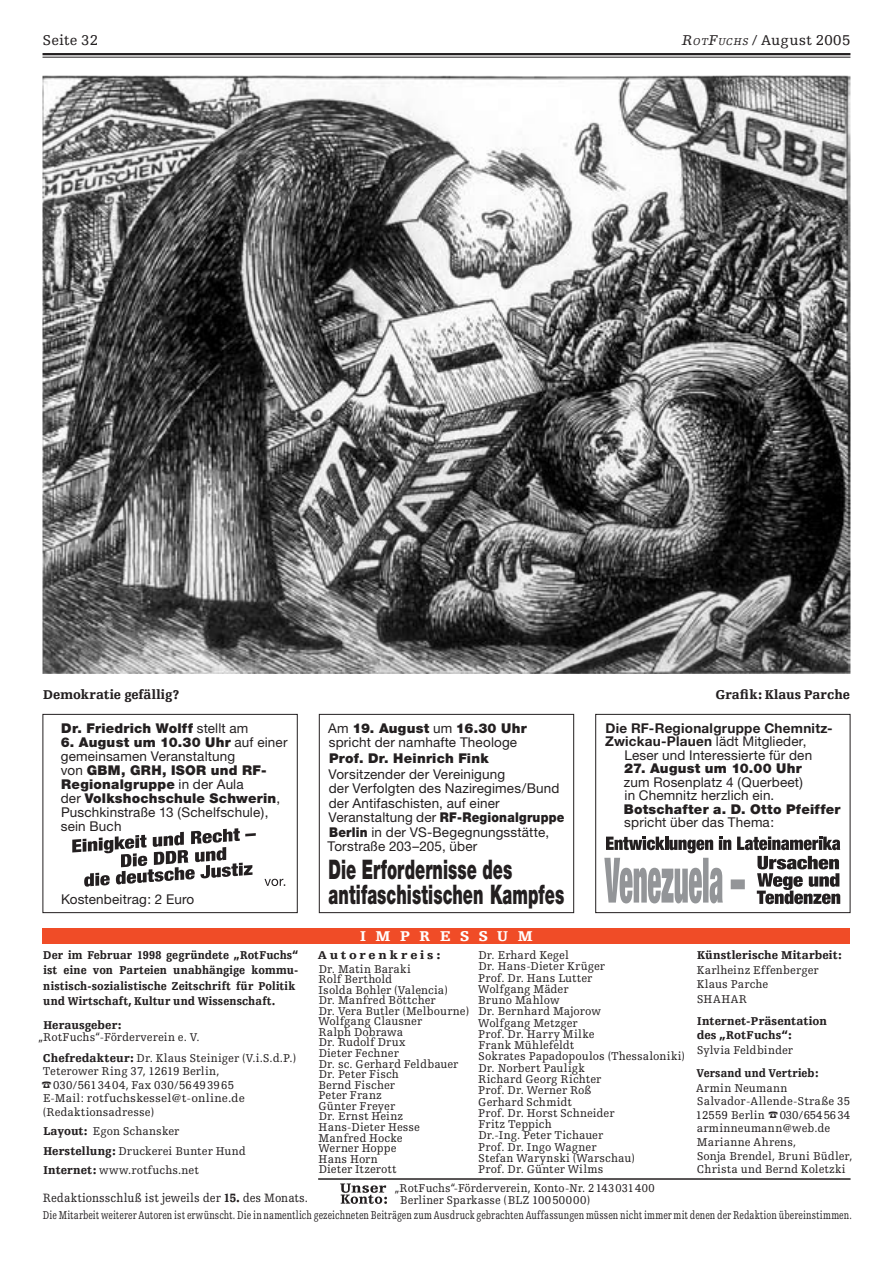
<style>
.page{position:relative;width:893px;height:1263px;background:#fff}
.page>*{position:absolute;margin:0;border:0;box-sizing:border-box;transform-origin:0 0}
.t1{font:900 27px/24.9px "Helvetica Neue";letter-spacing:.005em;color:#231f20;scale:.6 1}
.t2{font:15px "Egyptienne F";letter-spacing:.01em;color:#231f20}
.t3{font:900 15px "Egyptienne F";letter-spacing:.63em;color:#fff}
.t4{font:13.5px/14px "Helvetica Neue";letter-spacing:.01em;color:#231f20}
.t5{font:900 13.5px "Helvetica Neue";letter-spacing:.015em;color:#231f20}
.t6{font:900 13.5px "Egyptienne F";letter-spacing:.005em;color:#231f20;scale:.95 1}
.t7{font:700 13.5px "Helvetica Neue";letter-spacing:.02em;color:#231f20}
.t8{font:12.75px "Egyptienne F";letter-spacing:.005em;color:#231f20;scale:.9 1}
.t9{font:12px/10.5px "Egyptienne F";letter-spacing:.01em;color:#231f20;scale:.95 1}
.t10{font:12px "Egyptienne F";letter-spacing:.01em;color:#231f20;scale:.74 1}
.t11{font:900 12px/15.3px "Egyptienne F";letter-spacing:.01em;color:#231f20;scale:.9 1}
.t12{font:12px/12px "Egyptienne F";letter-spacing:.01em;color:#231f20;scale:.93 1}
.t13{font:900 12px/13.6px "Egyptienne F";letter-spacing:.01em;color:#231f20;scale:.95 1}
.t14{font:900 12px "Egyptienne F";letter-spacing:.01em;color:#231f20;scale:.89 1}
.t15{font:900 12px "Egyptienne F";letter-spacing:.22em;color:#231f20;scale:1.06 1}
.s1{font-style:italic}
.s2{font-style:italic;font-size:10.5px}
.s3{font-weight:400}
.s4{font-weight:900}
.s5{font-weight:700}
</style>
<div class="page">
<hr style="left:43px;top:53px;width:807px;height:2px;background:#231f20">
<hr style="left:43px;top:57px;width:807px;height:1px;background:#231f20">
<div style="left:43px;top:928px;width:807px;height:16px;background:#f04c27"></div>
<hr style="left:318px;top:1178px;width:532px;height:1px;background:#231f20">
<svg style="left:340px;top:1183px;width:47px;height:21px"></svg>
<div style="left:43px;top:714px;width:255px;height:199px;border:1px solid #231f20"></div>
<div style="left:319px;top:714px;width:255px;height:199px;border:1px solid #231f20"></div>
<svg style="left:264px;top:879px;width:21px;height:7px"></svg>
<svg style="left:72px;top:828px;width:184px;height:59px"></svg>
<div style="left:595px;top:714px;width:255px;height:199px;border:1px solid #231f20"></div>
<svg style="left:604px;top:836px;width:236px;height:68px"></svg>
<img style="left:43px;top:76px;width:807px;height:598px">
<p class="t2" style="left:43px;top:32px;width:57px">Seite 32</p>
<p class="t2" style="left:681px;top:32px;width:171px"><span class="s1">R</span><span class="s2">OT</span><span class="s1">F</span><span class="s2">UCHS</span> / August 2005</p>
<p class="t6" style="left:43px;top:687px;width:145px">Demokratie gefällig?</p>
<p class="t6" style="left:715px;top:687px;width:143px">Grafik: Klaus Parche</p>
<p class="t5" style="left:61px;top:720px;width:189px">Dr. Friedrich Wolff <span class="s3">stellt am</span></p>
<p class="t4" style="left:61px;top:735px;width:228px"><span class="s4">6. August um 10.30 Uhr</span> auf einer gemeinsamen Veranstaltung<br>von <span class="s4">GBM, GRH, ISOR und RF-<br>Regionalgruppe</span> in der Aula<br>der <span class="s4">Volkshochschule Schwerin</span>,<br>Puschkinstraße 13 (Schelfschule), sein Buch</p>
<p class="t7" style="left:605px;top:720px;width:229px">Die RF-Regionalgruppe Chemnitz-</p>
<p class="t4" style="left:605px;top:734px;width:203px"><span class="s5">Zwickau-Plauen</span> lädt Mitglieder,</p>
<p class="t4" style="left:624px;top:748px;width:189px">Leser und Interessierte für den</p>
<p class="t5" style="left:624px;top:760px;width:179px">27. August um 10.00 Uhr</p>
<p class="t4" style="left:624px;top:775px;width:181px;line-height:13.5px">zum Rosenplatz 4 (Querbeet) in Chemnitz herzlich ein.</p>
<p class="t5" style="left:624px;top:801px;width:218px">Botschafter a. D. Otto Pfeiffer</p>
<p class="t4" style="left:624px;top:815px;width:151px">spricht über das Thema:</p>
<p class="t4" style="left:328px;top:721px;width:200px;line-height:14.4px">Am <span class="s4">19. August</span> um <span class="s4">16.30 Uhr </span>spricht der namhafte Theologe</p>
<p class="t5" style="left:329px;top:750px;width:161px">Prof. Dr. Heinrich Fink</p>
<p class="t4" style="left:328px;top:767px;width:238px;line-height:14.4px">Vorsitzender der Vereinigung<br>der Verfolgten des Naziregimes/Bund der Antifaschisten, auf einer Veranstaltung der <span class="s4">RF-Regionalgruppe Berlin</span> in der VS-Begegnungsstätte, Torstraße 203–205, über</p>
<h1 class="t1" style="left:328px;top:857px;width:394px">Die Erfordernisse des antifaschistischen Kampfes</h1>
<p class="t4" style="left:61px;top:892px;width:135px">Kostenbeitrag: 2 Euro</p>
<p class="t11" style="left:43px;top:947px;width:285px">Der im Februar 1998 gegründete „RotFuchs“ ist eine von Parteien unabhängige kommu&shy;nistisch-sozialistische Zeitschrift für Politik und Wirtschaft, Kultur und Wissenschaft.</p>
<p class="t13" style="left:43px;top:1018px;width:84px">Herausgeber:</p>
<p class="t9" style="left:43px;top:1026px;width:268px;line-height:21px;text-indent:-5px">„RotFuchs“-Förderverein e. V.<br><span class="s4">Chefredakteur:</span> Dr. Klaus Steiniger (V.i.S.d.P.)</p>
<p class="t9" style="left:43px;top:1066px;width:187px">Teterower Ring 37, 12619 Berlin,</p>
<p class="t9" style="left:53px;top:1080px;width:192px">030/561 34 04, Fax 030/56 49 39 65</p>
<p class="t9" style="left:43px;top:1093px;width:214px">E-Mail: rotfuchskessel@t-online.de</p>
<p class="t9" style="left:43px;top:1107px;width:119px">(Redaktionsadresse)</p>
<p class="t9" style="left:43px;top:1122px;width:215px;line-height:19.5px"><span class="s4">Layout:</span> Egon Schansker<br><span class="s4">Herstellung:</span> Druckerei Bunter Hund<br><span class="s4">Internet:</span> www.rotfuchs.net</p>
<p class="t8" style="left:43px;top:1191px;width:296px">Redaktionsschluß ist jeweils der <span class="s4">15.</span> des Monats.</p>
<p class="t3" style="left:360px;top:927px;width:174px">IMPRESSUM</p>
<p class="t15" style="left:318px;top:948px;width:117px">Autorenkreis:</p>
<p class="t9" style="left:319px;top:963px;width:160px">Dr. Matin Baraki<br>Rolf Berthold<br>Isolda Bohler (Valencia)<br>Dr. Manfred Böttcher<br>Dr. Vera Butler (Melbourne)<br>Wolfgang Clausner<br>Ralph Dobrawa<br>Dr. Rudolf Drux<br>Dieter Fechner<br>Dr. sc. Gerhard Feldbauer<br>Dr. Peter Fisch<br>Bernd Fischer<br>Peter Franz<br>Günter Freyer<br>Dr. Ernst Heinz<br>Hans-Dieter Hesse<br>Manfred Hocke<br>Werner Hoppe<br>Hans Horn<br>Dieter Itzerott</p>
<p class="t9" style="left:478px;top:949px;width:219px;line-height:11.2px">Dr. Erhard Kegel<br>Dr. Hans-Dieter Krüger<br>Prof. Dr. Hans Lutter<br>Wolfgang Mäder<br>Bruno Mahlow<br>Dr. Bernhard Majorow<br>Wolfgang Metzger<br>Prof. Dr. Harry Milke<br>Frank Mühlefeldt<br>Sokrates Papadopoulos (Thessaloniki)<br>Dr. Norbert Pauligk<br>Richard Georg Richter<br>Prof. Dr. Werner Roß<br>Gerhard Schmidt<br>Prof. Dr. Horst Schneider<br>Fritz Teppich<br>Dr.-Ing. Peter Tichauer<br>Prof. Dr. Ingo Wagner<br>Stefan Warynski (Warschau)<br>Prof. Dr. Günter Wilms</p>
<p class="t13" style="left:697px;top:948px;width:153px">Künstlerische Mitarbeit:</p>
<p class="t9" style="left:697px;top:963px;width:130px;line-height:13.6px">Karlheinz Effenberger<br>Klaus Parche</p>
<p class="t9" style="left:697px;top:994px;width:54px">SHAHAR</p>
<p class="t13" style="left:697px;top:1015px;width:139px">Internet-Präsentation des „RotFuchs“:</p>
<p class="t9" style="left:697px;top:1045px;width:102px">Sylvia Feldbinder</p>
<p class="t14" style="left:696px;top:1066px;width:138px">Versand und Vertrieb:</p>
<p class="t9" style="left:696px;top:1081px;width:166px;line-height:13.6px">Armin Neumann<br>Salvador-Allende-Straße 35<br>12559 Berlin 030/654 56 34 arminneumann@web.de<br>Marianne Ahrens,<br>Sonja Brendel, Bruni Büdler,<br>Christa und Bernd Koletzki</p>
<p class="t12" style="left:400px;top:1182px;width:275px;text-indent:-5px">„RotFuchs“-Förderverein, Konto-Nr. 2 143 031 400<br>Berliner Sparkasse (BLZ 100 500 00)</p>
<p class="t10" style="left:43px;top:1209px;width:1095px">Die Mitarbeit weiterer Autoren ist erwünscht. Die in namentlich gezeichneten Beiträgen zum Ausdruck gebrachten Auffassungen müssen nicht immer mit denen der Redaktion übereinstimmen.</p>
</div>
